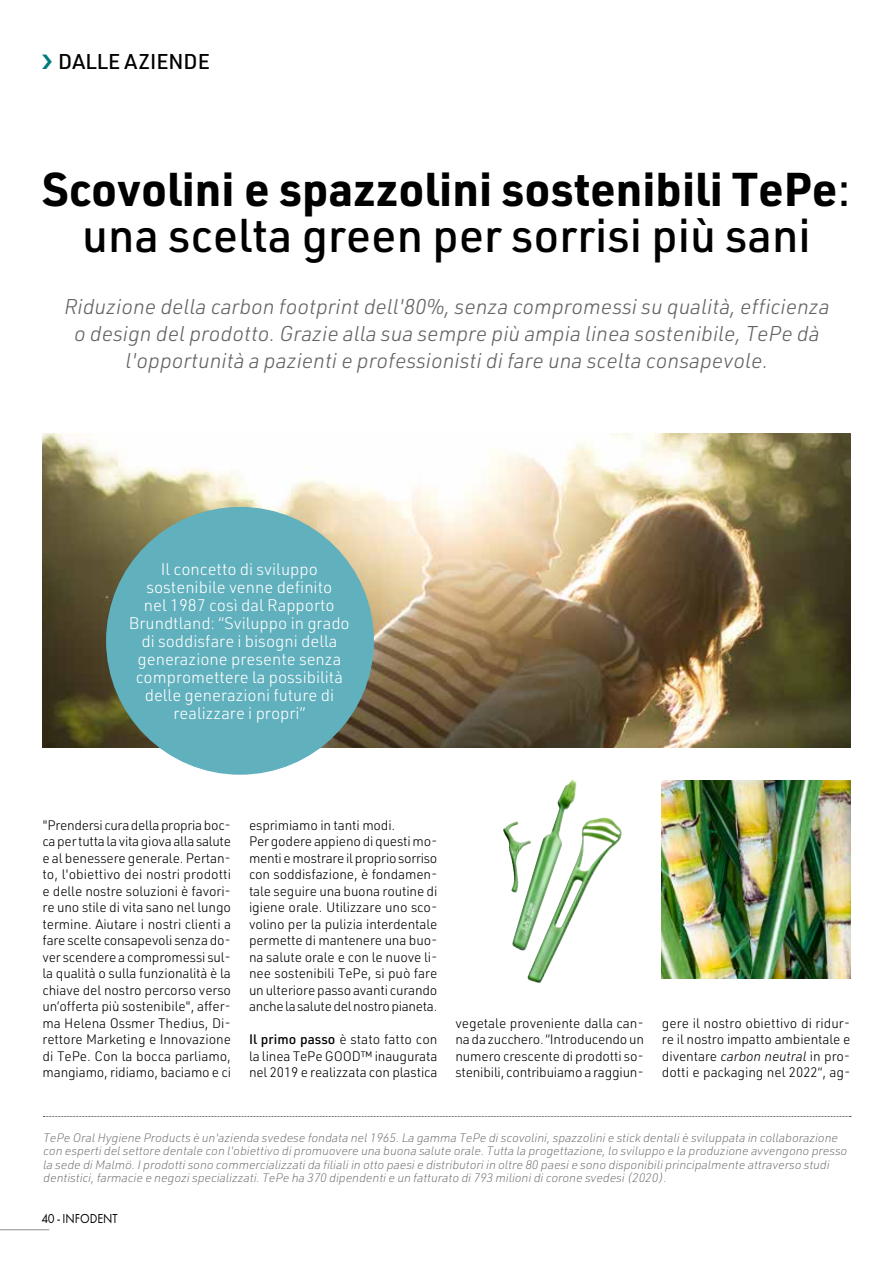
<style>
.page{position:relative;width:893px;height:1263px;background:#fff}
.page>*{position:absolute;margin:0;border:0;box-sizing:border-box;transform-origin:0 0}
.t1{font:700 46.5px/46.5px "URWDIN";color:#000;text-align:center}
.t2{font:italic 300 21px/27px "URWDIN";color:#646363;text-align:center}
.t3{font:500 21px "URWDIN";color:#000}
.t4{font:300 16.5px/18px "URWDIN";color:#fff;text-align:center}
.t5{font:300 13.5px/16.5px "URWDIN";letter-spacing:-.01em;color:#000;text-align:justify}
.t6{font:13.5px "Futura PT";color:#000;scale:.9 1}
.t7{font:italic 200 12px/13.5px "URWDIN";letter-spacing:-.01em;color:#646363}
.s1{font-weight:500}
.s2{font-style:italic}
</style>
<div class="page">
<hr style="left:0;top:1229px;width:49px;height:1px;background:#8d9091">
<img style="left:43px;top:434px;width:807px;height:313px">
<div style="left:106px;top:507px;width:268px;height:268px;background:#60b0bd;border-radius:50%"></div>
<img style="left:662px;top:780px;width:188px;height:199px">
<svg style="left:567px;top:779px;width:6px;height:6px"></svg>
<svg style="left:43px;top:1116px;width:808px;height:1px"></svg>
<h2 class="t3" style="left:58px;top:47px;width:153px">DALLE AZIENDE</h2>
<h1 class="t1" style="left:42px;top:164px;width:810px">Scovolini e spazzolini sostenibili TePe<span class="s1">: una scelta green per sorrisi più sani</span></h1>
<p class="t2" style="left:64px;top:292px;width:767px">Riduzione della carbon footprint dell'80%, senza compromessi su qualità, efficienza o design del prodotto. Grazie alla sua sempre più ampia linea sostenibile, TePe dà l'opportunità a pazienti e professionisti di fare una scelta consapevole.</p>
<p class="t4" style="left:129px;top:559px;width:222px">Il concetto di sviluppo sostenibile venne definito<br>nel 1987 così dal Rapporto<br>Brundtland: “Sviluppo in grado di soddisfare i bisogni della generazione presente senza compromettere la possibilità delle generazioni future di realizzare i propri”</p>
<p class="t5" style="left:43px;top:816px;width:190px">"Prendersi cura della propria boc&shy;ca per tutta la vita giova alla salute e al benessere generale. Pertan&shy;to, l'obiettivo dei nostri prodotti e delle nostre soluzioni è favori&shy;re uno stile di vita sano nel lungo termine. Aiutare i nostri clienti a fare scelte consapevoli senza do&shy;ver scendere a compromessi sul&shy;la qualità o sulla funzionalità è la chiave del nostro percorso verso un’offerta più sostenibile", affer&shy;ma Helena Ossmer Thedius, Di&shy;rettore Marketing e Innovazione di TePe. Con la bocca parliamo, mangiamo, ridiamo, baciamo e ci</p>
<p class="t5" style="left:249px;top:816px;width:190px;text-align:left">esprimiamo in tanti modi.<br>Per godere appieno di questi mo&shy;menti e mostrare il proprio sorriso con soddisfazione, è fondamen&shy;tale seguire una buona routine di igiene orale. Utilizzare uno sco&shy;volino per la pulizia interdentale permette di mantenere una buo&shy;na salute orale e con le nuove li&shy;nee sostenibili TePe, si può fare un ulteriore passo avanti curando anche la salute del nostro pianeta.</p>
<p class="t5" style="left:249px;top:1031px;width:190px"><span class="s1">Il primo passo</span> è stato fatto con la linea TePe GOOD™ inaugurata nel 2019 e realizzata con plastica</p>
<p class="t5" style="left:455px;top:1014px;width:190px">vegetale proveniente dalla can&shy;na da zucchero. “Introducendo un numero crescente di prodotti so&shy;stenibili, contribuiamo a raggiun-</p>
<p class="t5" style="left:662px;top:1014px;width:190px">gere il nostro obiettivo di ridur&shy;re il nostro impatto ambientale e diventare <span class="s2">carbon neutral</span> in pro&shy;dotti e packaging nel 2022“, ag-</p>
<p class="t7" style="left:43px;top:1130px;width:806px">TePe Oral Hygiene Products è un'azienda svedese fondata nel 1965. La gamma TePe di scovolini, spazzolini e stick dentali è sviluppata in collaborazione con esperti del settore dentale con l'obiettivo di promuovere una buona salute orale. Tutta la progettazione, lo sviluppo e la produzione avvengono presso la sede di Malmö. I prodotti sono commercializzati da filiali in otto paesi e distributori in oltre 80 paesi e sono disponibili principalmente attraverso studi dentistici, farmacie e negozi specializzati. TePe ha 370 dipendenti e un fatturato di 793 milioni di corone svedesi (2020).</p>
<p class="t6" style="left:42px;top:1210px;width:86px">40 - INFODENT</p>
</div>
